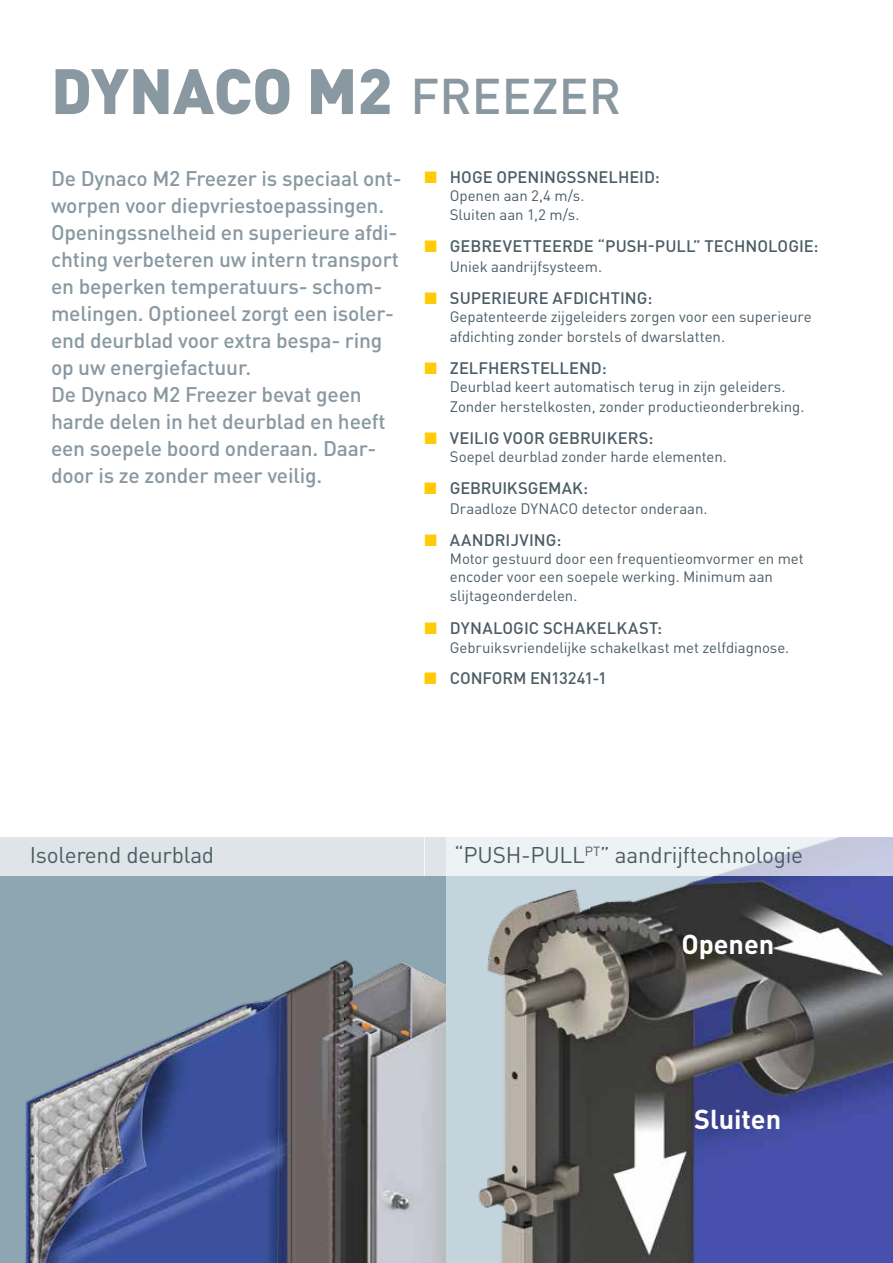
<style>
.page{position:relative;width:893px;height:1263px;background:#fff}
.page>*{position:absolute;margin:0;border:0;box-sizing:border-box;transform-origin:0 0}
.t1{font:900 63px "DINOT";color:#8998a1}
.t2{font:700 27px "DINOT";color:#fff}
.t3{font:22.5px "DINOT";letter-spacing:-.01em;color:#4c5c65}
.t4{font:500 21px/27px "DINOT";letter-spacing:-.01em;color:#8998a1}
.t5{font:500 16.5px "DINOT";color:#4c5c65}
.t6{font:15px/19.5px "DINOT";letter-spacing:-.005em;color:#4c5c65}
.s1{font-weight:500;font-size:49.5px}
.s2{color:#ffcb05}
</style>
<div class="page">
<img style="left:0;top:876px;width:446px;height:387px">
<img style="left:446px;top:876px;width:447px;height:387px">
<svg style="left:425px;top:838px;width:468px;height:38px;fill:#edf2f5"></svg>
<div style="left:0;top:838px;width:424px;height:38px;background:#dee4e8"></div>
<h1 class="t1" style="left:51px;top:49px;width:572px">DYNACO M2 <span class="s1">FREEZER</span></h1>
<p class="t4" style="left:51px;top:165px;width:352px">De Dynaco M2 Freezer is speciaal ont&shy;worpen voor diepvriestoepassingen.<br>Openingssnelheid en superieure afdi&shy;chting verbeteren uw intern transport en beperken temperatuurs- schom&shy;melingen. Optioneel zorgt een isoler&shy;end deurblad voor extra bespa- ring op uw energiefactuur.<br>De Dynaco M2 Freezer bevat geen harde delen in het deurblad en heeft een soepele boord onderaan. Daar&shy;door is ze zonder meer veilig.</p>
<p class="t5" style="left:424px;top:166px;width:237px"><span class="s2">■</span> HOGE OPENINGSSNELHEID:</p>
<p class="t6" style="left:450px;top:185px;width:136px">Openen aan 2,4 m/s.<br>Sluiten aan 1,2 m/s.</p>
<p class="t5" style="left:424px;top:236px;width:396px"><span class="s2">■</span> GEBREVETTEERDE “PUSH-PULL” TECHNOLOGIE:</p>
<p class="t6" style="left:450px;top:257px;width:154px">Uniek aandrijfsysteem.</p>
<p class="t5" style="left:424px;top:288px;width:229px"><span class="s2">■</span> SUPERIEURE AFDICHTING:</p>
<p class="t6" style="left:450px;top:307px;width:363px">Gepatenteerde zijgeleiders zorgen voor een superieure afdichting zonder borstels of dwarslatten.</p>
<p class="t5" style="left:424px;top:357px;width:184px"><span class="s2">■</span> ZELFHERSTELLEND:</p>
<p class="t6" style="left:450px;top:377px;width:356px">Deurblad keert automatisch terug in zijn geleiders.<br>Zonder herstelkosten, zonder productieonderbreking.</p>
<p class="t5" style="left:424px;top:427px;width:230px"><span class="s2">■</span> VEILIG VOOR GEBRUIKERS:</p>
<p class="t6" style="left:450px;top:446px;width:279px">Soepel deurblad zonder harde elementen.</p>
<p class="t5" style="left:424px;top:477px;width:165px"><span class="s2">■</span> GEBRUIKSGEMAK:</p>
<p class="t6" style="left:450px;top:498px;width:259px">Draadloze DYNACO detector onderaan.</p>
<p class="t5" style="left:424px;top:529px;width:138px"><span class="s2">■</span> AANDRIJVING:</p>
<p class="t6" style="left:450px;top:549px;width:355px;line-height:18px">Motor gestuurd door een frequentieomvormer en met encoder voor een soepele werking. Minimum aan</p>
<p class="t6" style="left:450px;top:586px;width:129px">slijtageonderdelen.</p>
<p class="t5" style="left:424px;top:617px;width:239px"><span class="s2">■</span> DYNALOGIC SCHAKELKAST:</p>
<p class="t6" style="left:450px;top:638px;width:341px">Gebruiksvriendelijke schakelkast met zelfdiagnose.</p>
<p class="t5" style="left:424px;top:667px;width:184px"><span class="s2">■</span> CONFORM EN13241-1</p>
<h3 class="t3" style="left:30px;top:841px;width:186px">Isolerend deurblad</h3>
<h3 class="t3" style="left:454px;top:841px;width:350px">“PUSH-PULL<sup>PT</sup>” aandrijftechnologie</h3>
<h2 class="t2" style="left:681px;top:927px;width:95px">Openen</h2>
<h2 class="t2" style="left:694px;top:1101px;width:89px">Sluiten</h2>
</div>
